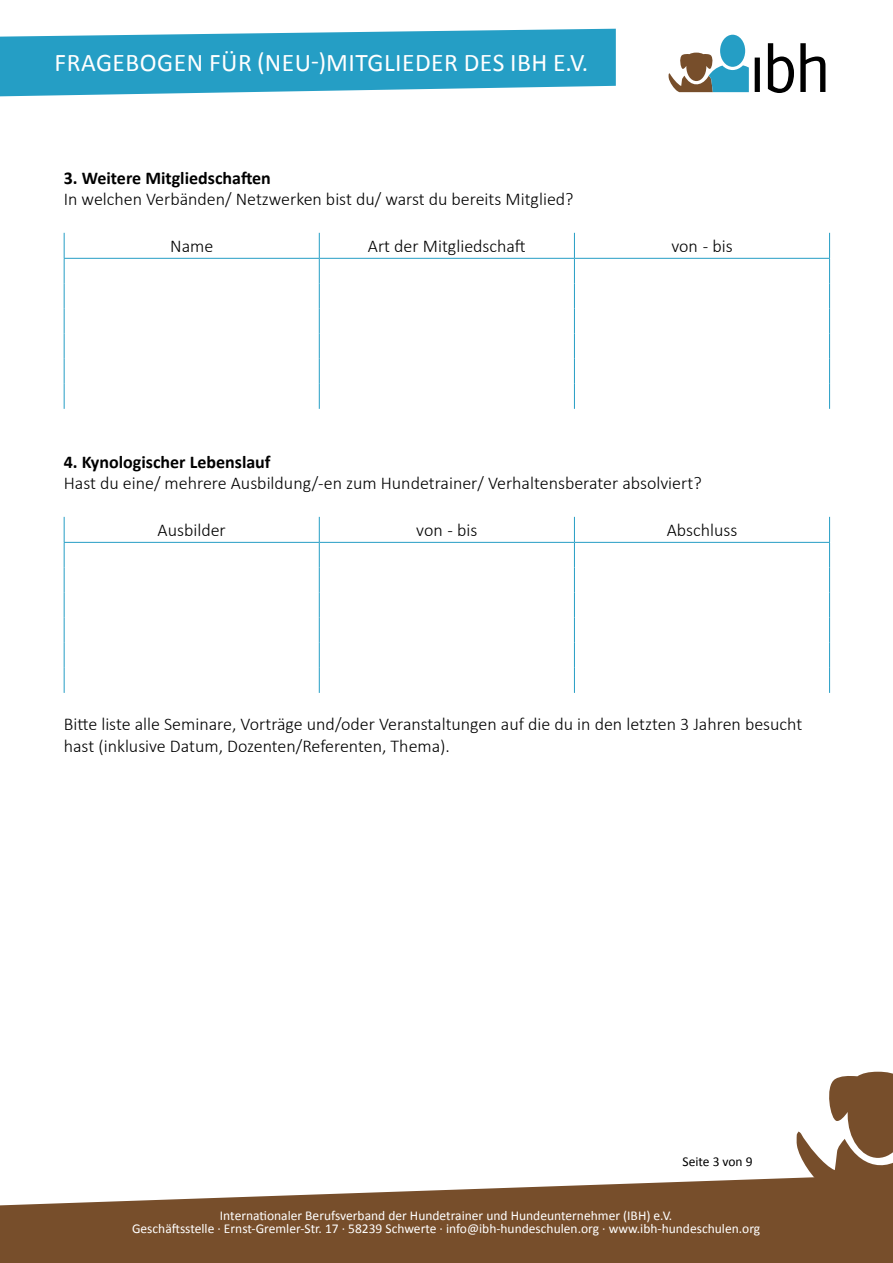
<style>
.page{position:relative;width:893px;height:1263px;background:#fff}
.page>*{position:absolute;margin:0;border:0;box-sizing:border-box;transform-origin:0 0}
.t1{font:25.5px "Calibri";letter-spacing:.02em;color:#fff}
.t2{font:300 18px/21.6px "Calibri";color:#000}
.t3{font:700 18px "Calibri";color:#000}
.t4{font:13.5px/13.5px "Calibri";color:#fff;text-align:center}
.t5{font:13.5px "Calibri";color:#000}
</style>
<div class="page">
<svg style="left:0;top:1177px;width:893px;height:86px;background:#8b694b"></svg>
<svg style="left:796px;top:1072px;width:97px;height:117px"></svg>
<svg style="left:668px;top:53px;width:81px;height:39px"></svg>
<div style="left:720px;top:35px;width:25px;height:32px;background:#259ec5;border-radius:50%"></div>
<svg style="left:755px;top:43px;width:70px;height:50px"></svg>
<svg style="left:0;top:29px;width:616px;height:68px;background:#43abcd"></svg>
<svg style="left:64px;top:233px;width:1px;height:176px"></svg>
<svg style="left:319px;top:233px;width:1px;height:176px"></svg>
<svg style="left:574px;top:233px;width:1px;height:176px"></svg>
<svg style="left:829px;top:233px;width:1px;height:176px"></svg>
<hr style="left:64px;top:258px;width:255px;height:1px;background:#259ec5">
<hr style="left:319px;top:258px;width:255px;height:1px;background:#259ec5">
<hr style="left:574px;top:258px;width:256px;height:1px;background:#259ec5">
<svg style="left:64px;top:517px;width:1px;height:176px"></svg>
<svg style="left:319px;top:517px;width:1px;height:176px"></svg>
<svg style="left:574px;top:517px;width:1px;height:176px"></svg>
<svg style="left:829px;top:517px;width:1px;height:176px"></svg>
<hr style="left:64px;top:542px;width:255px;height:1px;background:#259ec5">
<hr style="left:319px;top:542px;width:255px;height:1px;background:#259ec5">
<hr style="left:574px;top:542px;width:256px;height:1px;background:#259ec5">
<h1 class="t1" style="left:54px;top:45px;width:535px">FRAGEBOGEN FÜR (NEU-)MITGLIEDER DES IBH E.V.</h1>
<p class="t3" style="left:64px;top:165px;width:209px">3. Weitere Mitgliedschaften</p>
<p class="t2" style="left:64px;top:188px;width:511px">In welchen Verbänden/ Netzwerken bist du/ warst du bereits Mitglied?</p>
<p class="t2" style="left:170px;top:235px;width:45px">Name</p>
<p class="t2" style="left:368px;top:235px;width:159px">Art der Mitgliedschaft</p>
<p class="t2" style="left:671px;top:235px;width:63px">von - bis</p>
<p class="t3" style="left:64px;top:449px;width:208px">4. Kynologischer Lebenslauf</p>
<p class="t2" style="left:64px;top:472px;width:639px">Hast du eine/ mehrere Ausbildung/-en zum Hundetrainer/ Verhaltensberater absolviert?</p>
<p class="t2" style="left:158px;top:519px;width:70px">Ausbilder</p>
<p class="t2" style="left:416px;top:519px;width:63px">von - bis</p>
<p class="t2" style="left:667px;top:519px;width:72px">Abschluss</p>
<p class="t2" style="left:64px;top:713px;width:740px">Bitte liste alle Seminare, Vorträge und/oder Veranstaltungen auf die du in den letzten 3 Jahren besucht hast (inklusive Datum, Dozenten/Referenten, Thema).</p>
<p class="t5" style="left:682px;top:1152px;width:72px">Seite 3 von 9</p>
<p class="t4" style="left:132px;top:1208px;width:630px">Internationaler Berufsverband der Hundetrainer und Hundeunternehmer (IBH) e.V.<br>Geschäftsstelle · Ernst-Gremler-Str. 17 · 58239 Schwerte · info@ibh-hundeschulen.org · www.ibh-hundeschulen.org</p>
</div>
